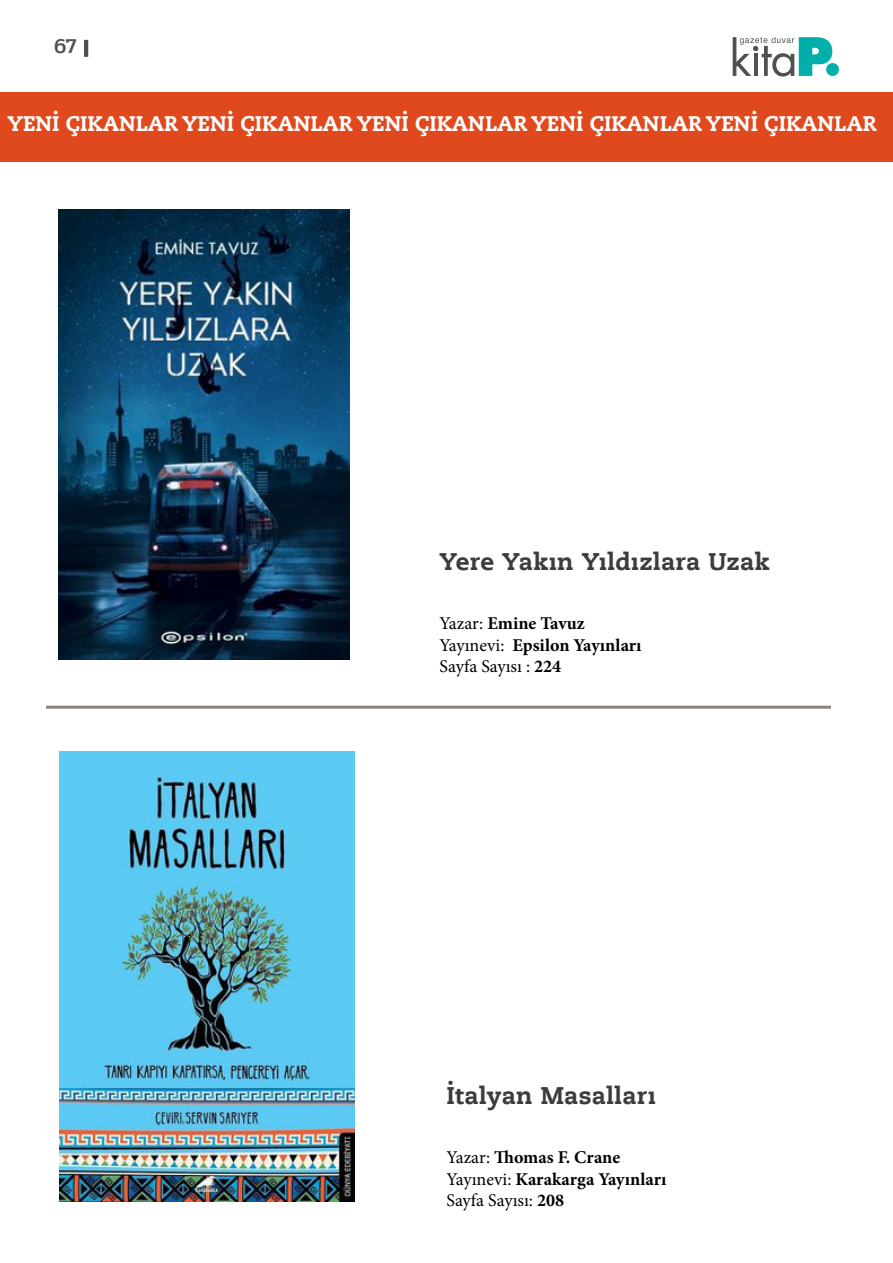
<style>
.page{position:relative;width:893px;height:1263px;background:#fff}
.page>*{position:absolute;margin:0;border:0;box-sizing:border-box;transform-origin:0 0}
.t1{font:700 24px "Caecilia LT Std Roman";letter-spacing:.01em;color:#3c3c3b}
.t2{font:700 21px "Caecilia LT Std Roman";color:#fff}
.t3{font:500 21px "Pridi";color:#515150}
.t4{font:700 18px/21.6px "Minion Pro";color:#000}
.s1{font-weight:400}
</style>
<div class="page">
<svg style="left:733px;top:37px;width:99px;height:40px"></svg>
<div style="left:826px;top:63px;width:13px;height:13px;background:#00afaa;border-radius:50%"></div>
<hr style="left:84px;top:40px;width:4px;height:17px;background:#505050">
<hr style="left:46px;top:706px;width:785px;height:3px;background:#8b827a">
<img style="left:59px;top:751px;width:295px;height:450px">
<img style="left:58px;top:210px;width:292px;height:450px">
<div style="left:0;top:92px;width:893px;height:70px;background:#e0491d"></div>
<p class="t3" style="left:54px;top:31px;width:24px">67</p>
<p class="t2" style="left:7px;top:110px;width:870px">YENİ ÇIKANLAR YENİ ÇIKANLAR YENİ ÇIKANLAR YENİ ÇIKANLAR YENİ ÇIKANLAR</p>
<h1 class="t1" style="left:440px;top:546px;width:332px">Yere Yakın Yıldızlara Uzak</h1>
<p class="t4" style="left:440px;top:612px;width:203px"><span class="s1">Yazar:</span> Emine Tavuz<br><span class="s1">Yayınevi:</span> Epsilon Yayınları<br><span class="s1">Sayfa Sayısı :</span> 224</p>
<h1 class="t1" style="left:446px;top:1080px;width:211px">İtalyan Masalları</h1>
<p class="t4" style="left:446px;top:1146px;width:221px"><span class="s1">Yazar:</span> Thomas F. Crane<br><span class="s1">Yayınevi:</span> Karakarga Yayınları<br><span class="s1">Sayfa Sayısı:</span> 208</p>
</div>
